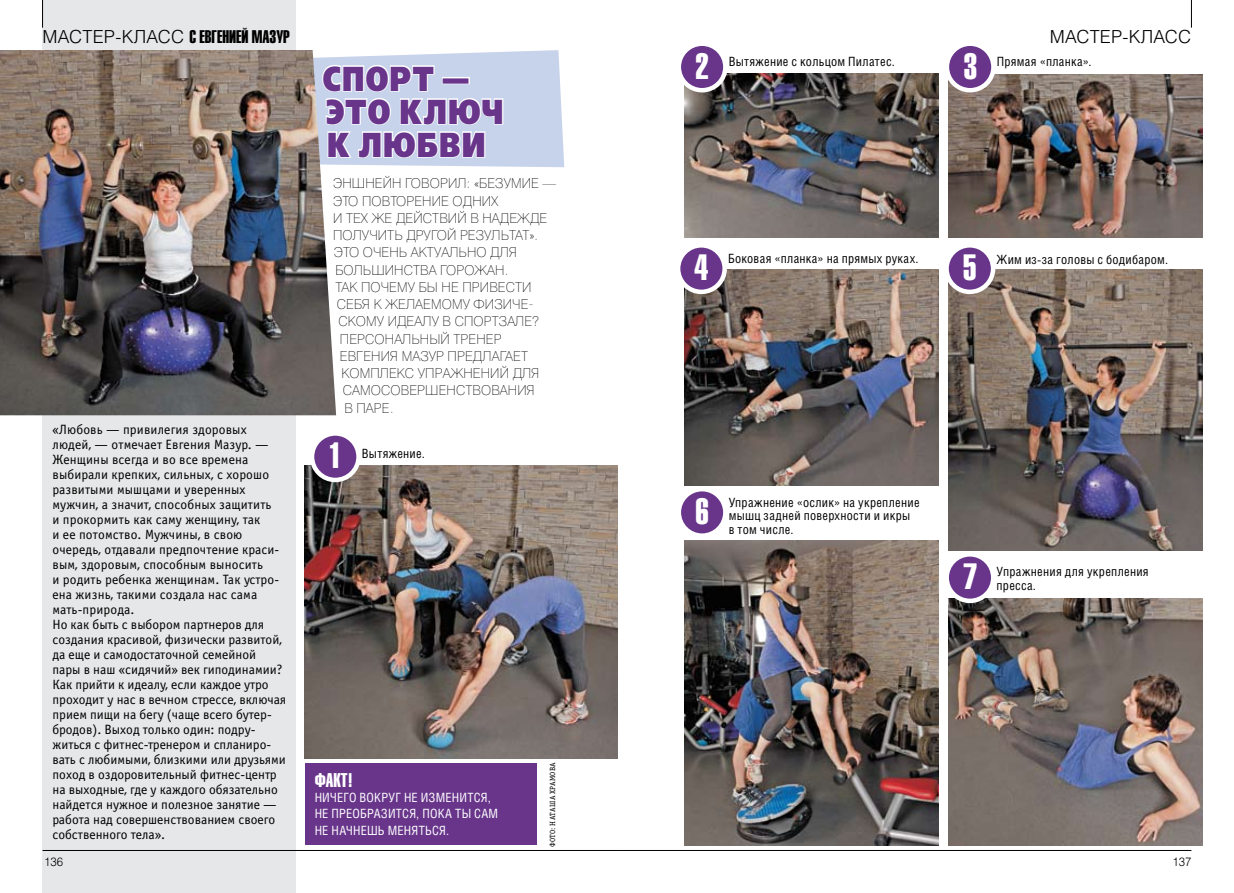
<style>
.page{position:relative;width:1234px;height:893px;background:#fff}
.page>*{position:absolute;margin:0;border:0;box-sizing:border-box;transform-origin:0 0}
.t1{font:36px "Helios Extra Compressed";color:#fff}
.t2{font:800 34.5px/33px "Free Set";letter-spacing:.045em;color:#68358b;scale:.8 1}
.t3{font:19.5px "Helios Extra Compressed";color:#fff}
.t4{font:18px "Helios Extra Compressed";color:#000}
.t5{font:300 18px "Helios";letter-spacing:.01em;color:#000}
.t6{font:13.5px/15px "Officina Sans Book ITC";color:#000}
.t7{font:100 13.5px "Helios";letter-spacing:.01em;color:#000}
.t8{font:12.75px/13.5px "Helios Cond";letter-spacing:.02em;color:#000}
.t9{font:12.75px/16.5px "Helios Cond";color:#fff}
.t10{font:300 12px "Helios";color:#000;scale:.95 1}
.t11{font:7.5px "Officina Serif Book ITC";letter-spacing:.035em;color:#000}
.s1{font-family:"Helios";font-weight:300}
</style>
<div class="page">
<img style="left:305px;top:466px;width:312px;height:292px">
<img style="left:684px;top:73px;width:254px;height:164px">
<img style="left:684px;top:269px;width:254px;height:216px">
<img style="left:684px;top:540px;width:254px;height:305px">
<img style="left:948px;top:598px;width:254px;height:247px">
<img style="left:948px;top:269px;width:254px;height:282px">
<img style="left:948px;top:74px;width:254px;height:164px">
<svg style="left:336px;top:50px;width:228px;height:117px"></svg>
<div style="left:43px;top:41px;width:253px;height:852px;background:#e6e7e8"></div>
<hr style="left:617px;top:850px;width:574px;height:1px;background:#000">
<svg style="left:1190px;top:0;width:1px;height:27px"></svg>
<div style="left:43px;top:0;width:253px;height:43px;background:#e6e7e8"></div>
<svg style="left:42px;top:0;width:1px;height:28px"></svg>
<hr style="left:43px;top:850px;width:574px;height:1px;background:#000">
<div style="left:312px;top:433px;width:46px;height:47px;background:#68358b;border-radius:50%"></div>
<div style="left:310px;top:431px;width:51px;height:51px;border:4px solid #fff;border-radius:50%"></div>
<div style="left:678px;top:44px;width:47px;height:46px;background:#68358b;border-radius:50%"></div>
<div style="left:676px;top:41px;width:51px;height:51px;border:4px solid #fff;border-radius:50%"></div>
<div style="left:678px;top:245px;width:46px;height:47px;background:#68358b;border-radius:50%"></div>
<div style="left:675px;top:243px;width:51px;height:51px;border:4px solid #fff;border-radius:50%"></div>
<svg style="left:678px;top:489px;width:47px;height:47px;background:#794d98"></svg>
<div style="left:676px;top:487px;width:51px;height:51px;border:4px solid #fff;border-radius:50%"></div>
<div style="left:946px;top:44px;width:47px;height:46px;background:#68358b;border-radius:50%"></div>
<div style="left:944px;top:41px;width:51px;height:51px;border:4px solid #fff;border-radius:50%"></div>
<div style="left:946px;top:245px;width:46px;height:47px;background:#68358b;border-radius:50%"></div>
<div style="left:944px;top:243px;width:51px;height:51px;border:4px solid #fff;border-radius:50%"></div>
<div style="left:946px;top:554px;width:46px;height:47px;background:#68358b;border-radius:50%"></div>
<div style="left:944px;top:552px;width:51px;height:51px;border:4px solid #fff;border-radius:50%"></div>
<div style="left:305px;top:763px;width:232px;height:82px;background:#68358b"></div>
<img style="left:0;top:50px;width:336px;height:365px">
<h3 class="t4" style="left:43px;top:26px;width:249px"><span class="s1">Мастер-класс</span> с Евгенией Мазур</h3>
<p class="t6" style="left:52px;top:422px;width:235px">«Любовь — привилегия здоровых людей, — отмечает Евгения Мазур. — Женщины всегда и во все времена выбирали крепких, сильных, с хорошо развитыми мышцами и уверенных мужчин, а значит, способных защитить<br>и прокормить как саму женщину, так<br>и ее потомство. Мужчины, в свою очередь, отдавали предпочтение краси&shy;вым, здоровым, способным выносить<br>и родить ребенка женщинам. Так устро&shy;ена жизнь, такими создала нас сама мать-природа.<br>Но как быть с выбором партнеров для создания красивой, физически развитой, да еще и самодостаточной семейной пары в наш «сидячий» век гиподинамии?<br>Как прийти к идеалу, если каждое утро проходит у нас в вечном стрессе, включая прием пищи на бегу (чаще всего бутер&shy;бродов). Выход только один: подру&shy;житься с фитнес-тренером и спланиро&shy;вать с любимыми, близкими или друзьями поход в оздоровительный фитнес-центр на выходные, где у каждого обязательно найдется нужное и полезное занятие — работа над совершенствованием своего собственного тела».</p>
<p class="t10" style="left:44px;top:854px;width:22px">136</p>
<h2 class="t2" style="left:322px;top:64px;width:228px">Спорт — это ключ к любви</h2>
<p class="t7" style="left:333px;top:175px;width:224px">Эншнейн говорил: «Безумие —</p>
<p class="t7" style="left:333px;top:193px;width:167px">это повторение одних</p>
<p class="t7" style="left:333px;top:210px;width:216px">и тех же действий в надежде</p>
<p class="t7" style="left:333px;top:227px;width:206px">получить другой результат».</p>
<p class="t7" style="left:334px;top:244px;width:184px">Это очень актуально для</p>
<p class="t7" style="left:335px;top:262px;width:174px">большинства горожан.</p>
<p class="t7" style="left:335px;top:279px;width:198px">Так почему бы не привести</p>
<p class="t7" style="left:337px;top:296px;width:198px">себя к желаемому физиче-</p>
<p class="t7" style="left:338px;top:313px;width:202px">скому идеалу в спортзале?</p>
<p class="t7" style="left:340px;top:331px;width:163px">П ерсональный тренер</p>
<p class="t7" style="left:340px;top:348px;width:190px">Евгения Мазур предлагает</p>
<p class="t7" style="left:341px;top:365px;width:199px">комплекс упражнений для</p>
<p class="t7" style="left:343px;top:382px;width:193px">самосовершенствования</p>
<p class="t7" style="left:344px;top:400px;width:51px">в паре.</p>
<h1 class="t1" style="left:329px;top:435px;width:15px">1</h1>
<p class="t8" style="left:362px;top:447px;width:64px">Вытяжение.</p>
<h3 class="t3" style="left:314px;top:769px;width:40px">ФАКТ!</h3>
<p class="t9" style="left:314px;top:789px;width:177px">Ничего вокруг не изменится, не преобразится, пока ты САМ не начнешь меняться.</p>
<p class="t11" style="left:548px;top:847px;width:86px;rotate:-90deg">ФОТО: НАТАША ХРАМОВА</p>
<h1 class="t1" style="left:695px;top:45px;width:15px">2</h1>
<p class="t8" style="left:728px;top:55px;width:167px">Вытяжение с кольцом Пилатес.</p>
<h1 class="t1" style="left:963px;top:45px;width:15px">3</h1>
<h3 class="t5" style="left:1049px;top:26px;width:143px">Мастер-класс</h3>
<p class="t8" style="left:996px;top:55px;width:96px">Прямая «планка».</p>
<h1 class="t1" style="left:694px;top:247px;width:15px">4</h1>
<p class="t8" style="left:728px;top:251px;width:192px">Боковая «планка» на прямых руках.</p>
<h1 class="t1" style="left:963px;top:247px;width:15px">5</h1>
<p class="t8" style="left:996px;top:252px;width:173px">Жим из-за головы с бодибаром.</p>
<h1 class="t1" style="left:695px;top:490px;width:15px">6</h1>
<p class="t8" style="left:728px;top:495px;width:192px">Упражнение «ослик» на укрепление мышц задней поверхности и икры<br>в том числе.</p>
<h1 class="t1" style="left:963px;top:556px;width:15px">7</h1>
<p class="t8" style="left:996px;top:564px;width:153px">Упражнения для укрепления пресса.</p>
<p class="t10" style="left:1172px;top:854px;width:22px">137</p>
</div>
